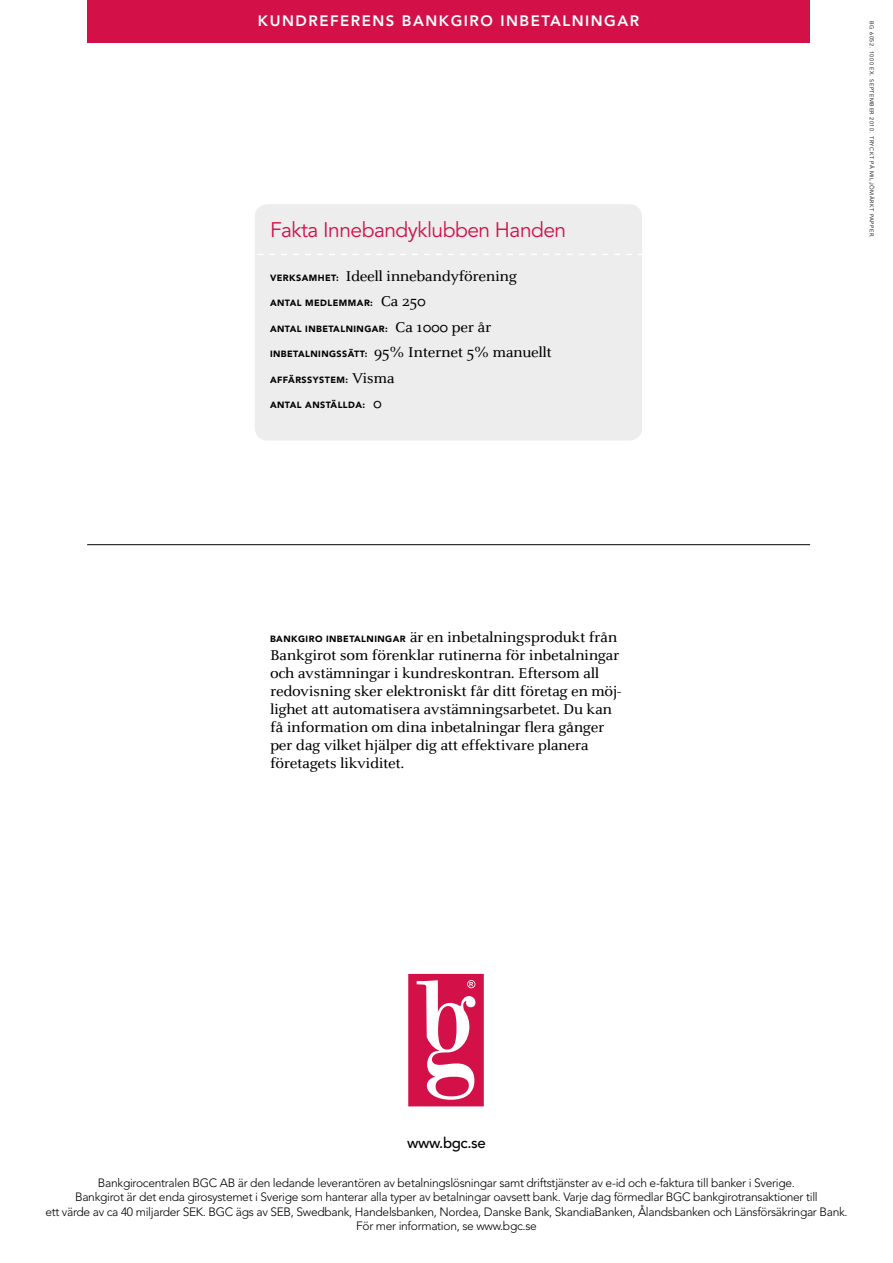
<style>
.page{position:relative;width:893px;height:1263px;background:#fff}
.page>*{position:absolute;margin:0;border:0;box-sizing:border-box;transform-origin:0 0}
.t1{font:21px "Avenir LT Std";letter-spacing:-.025em;color:#d31148}
.t2{font:15px/18px "Celeste ST";letter-spacing:-.025em;color:#000}
.t3{font:800 15px "Avenir LT Std";letter-spacing:.1em;color:#fff}
.t4{font:500 15px "Avenir LT Std";letter-spacing:-.025em;color:#000}
.t5{font:300 12px/14.4px "Avenir LT Std";letter-spacing:-.025em;color:#000;text-align:center}
.t6{font:900 9px "Avenir LT Std";letter-spacing:.05em;color:#000}
.t7{font:5.55px "Avenir LT Std";letter-spacing:.1em;color:#000}
.s1{font-family:"Avenir LT Std";font-weight:900;font-size:9px}
.s2{font-family:"Celeste ST";font-weight:400;font-size:15px}
</style>
<div class="page">
<div style="left:255px;top:204px;width:387px;height:237px;background:#ededee;border-radius:13px"></div>
<div style="left:87px;top:0;width:723px;height:43px;background:#d31148"></div>
<svg style="left:258px;top:254px;width:384px;height:1px"></svg>
<hr style="left:87px;top:544px;width:723px;height:1px;background:#000">
<svg style="left:408px;top:974px;width:76px;height:132px"></svg>
<p class="t3" style="left:258px;top:12px;width:326px">KUNDREFERENS BANKGIRO IN BETALNINGAR</p>
<h1 class="t1" style="left:270px;top:218px;width:298px">Fakta Innebandyklubben Handen</h1>
<p class="t2" style="left:270px;top:267px;width:249px"><span class="s1">VERKSAMHET:</span> Ideell innebandyförening</p>
<p class="t6" style="left:270px;top:297px;width:157px">ANTAL MEDLEMMAR: <span class="s2">Ca 250</span></p>
<p class="t6" style="left:270px;top:323px;width:223px">ANTAL INBETALNINGAR: <span class="s2">Ca 1000 per år</span></p>
<p class="t2" style="left:270px;top:344px;width:283px"><span class="s1">I NBETALNINGSSÄTT:</span> 95% Internet 5% manuellt</p>
<p class="t6" style="left:270px;top:374px;width:26px">AFFÄRSS</p>
<p class="t6" style="left:313px;top:374px;width:14px">YSTEM</p>
<p class="t2" style="left:345px;top:369px;width:51px"><span class="s1">:</span> Visma</p>
<p class="t6" style="left:270px;top:399px;width:113px">ANTAL ANSTÄLLDA: <span class="s2">0</span></p>
<p class="t2" style="left:270px;top:629px;width:353px"><span class="s1">BANKGIRO I NBETALNINGAR</span> är en inbetalningsprodukt från Bankgirot som förenklar rutinerna för inbetalningar och avstämningar i kundreskontran. Eftersom all redovisning sker elektroniskt får ditt företag en möj&shy;lighet att automatisera avstämningsarbetet. Du kan få information om dina inbetalningar flera gånger per dag vilket hjälper dig att effektivare planera företagets likviditet.</p>
<p class="t7" style="left:875px;top:21px;width:218px;rotate:90deg">BG 6052. 1000 EX. september 2010. TRYCKT PÅ M ILJÖMÄRKT PAPPER.</p>
<p class="t4" style="left:407px;top:1134px;width:80px">www.bgc.se</p>
<p class="t5" style="left:45px;top:1176px;width:804px">Bankgirocentralen BGC AB är den ledande leverantören av betalningslösningar samt driftstjänster av e-id och e-faktura till banker i Sverige.<br>Bankgirot är det enda girosystemet i Sverige som hanterar alla typer av betalningar oavsett bank. Varje dag förmedlar BGC bankgirotransaktioner till<br>ett värde av ca 40 miljarder SEK. BGC ägs av SEB, Swedbank, Handelsbanken, Nordea, Danske Bank, SkandiaBanken, Ålandsbanken och Länsförsäkringar Bank.<br>För mer information, se www.bgc.se</p>
</div>
